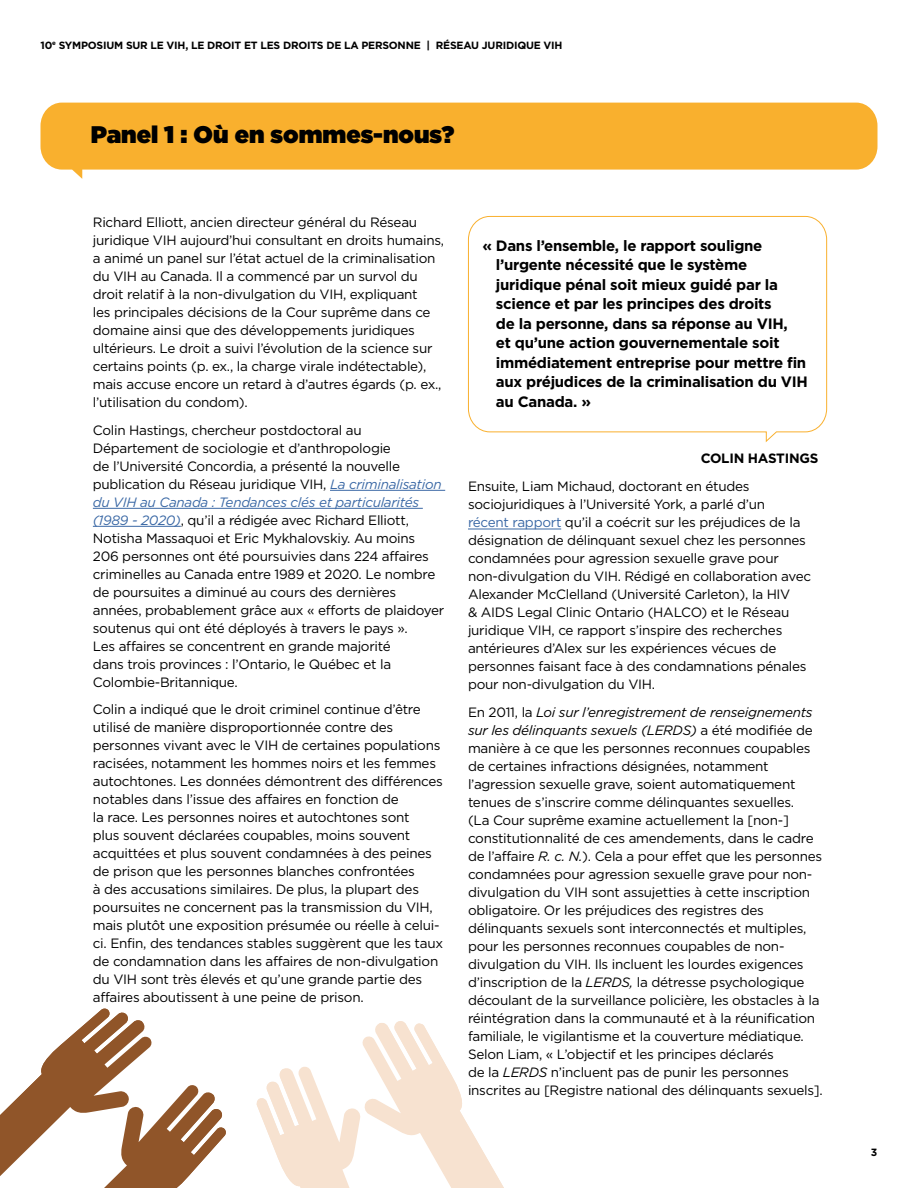
<style>
.page{position:relative;width:918px;height:1188px;background:#fff}
.page>*{position:absolute;margin:0;border:0;box-sizing:border-box;transform-origin:0 0}
.Headers{font:900 24px "Gotham";color:#000}
.Body_Copy{font:700 15px/19.5px "Gotham";letter-spacing:-.02em;color:#000}
.Body_Copy-2{font:13.5px/18px "Gotham";letter-spacing:-.02em;color:#000}
.Quote_Names{font:700 13.5px "Gotham";letter-spacing:-.02em;color:#000}
.t1{font:700 10.5px "Gotham";letter-spacing:-.02em;color:#000}
.s1{font-style:italic;color:#3a68a5}
.s2{color:#3a68a5}
.s3{font-style:italic}
</style>
<div class="page">
<svg style="left:0;top:1009px;width:226px;height:179px"></svg>
<svg style="left:256px;top:1021px;width:248px;height:167px"></svg>
<svg style="left:40px;top:103px;width:838px;height:76px;background:#f9ba49"></svg>
<hr style="left:330px;top:490px;width:115px;height:1px;background:#3a68a5">
<hr style="left:93px;top:508px;width:330px;height:1px;background:#3a68a5">
<hr style="left:93px;top:526px;width:88px;height:1px;background:#3a68a5">
<hr style="left:468px;top:529px;width:93px;height:1px;background:#3a68a5">
<svg style="left:468px;top:216px;width:360px;height:226px"></svg>
<p class="t1" style="left:40px;top:38px;width:524px">10<sup>e</sup> SYMPOSIUM SUR LE VIH, LE DROIT ET LES DROITS DE LA PERSONNE | RÉSEAU JURIDIQUE VIH</p>
<p class="Headers" style="left:91px;top:117px;width:365px">Panel 1 : Où en sommes-nous?</p>
<p class="Body_Copy-2" style="left:93px;top:213px;width:353px">Richard Elliott, ancien directeur général du Réseau juridique VIH aujourd’hui consultant en droits humains, a animé un panel sur l’état actuel de la criminalisation du VIH au Canada. Il a commencé par un survol du droit relatif à la non-divulgation du VIH, expliquant<br>les principales décisions de la Cour suprême dans ce domaine ainsi que des développements juridiques ultérieurs. Le droit a suivi l’évolution de la science sur certains points (p. ex., la charge virale indétectable), mais accuse encore un retard à d’autres égards (p. ex., l’utilisation du condom).</p>
<p class="Body_Copy-2" style="left:93px;top:420px;width:353px">Colin Hastings, chercheur postdoctoral au Département de sociologie et d’anthropologie<br>de l’Université Concordia, a présenté la nouvelle publication du Réseau juridique VIH, <span class="s1">La criminalisation du VIH au Canada : Tendances clés et particularités (1989 - 2020)</span>, qu’il a rédigée avec Richard Elliott, Notisha Massaquoi et Eric Mykhalovskiy. Au moins 206 personnes ont été poursuivies dans 224 affaires criminelles au Canada entre 1989 et 2020. Le nombre de poursuites a diminué au cours des dernières années, probablement grâce aux « efforts de plaidoyer soutenus qui ont été déployés à travers le pays ».<br>Les affaires se concentrent en grande majorité<br>dans trois provinces : l’Ontario, le Québec et la Colombie-Britannique.</p>
<p class="Body_Copy-2" style="left:93px;top:700px;width:352px">Colin a indiqué que le droit criminel continue d’être utilisé de manière disproportionnée contre des personnes vivant avec le VIH de certaines populations racisées, notamment les hommes noirs et les femmes autochtones. Les données démontrent des différences notables dans l’issue des affaires en fonction de<br>la race. Les personnes noires et autochtones sont<br>plus souvent déclarées coupables, moins souvent acquittées et plus souvent condamnées à des peines de prison que les personnes blanches confrontées<br>à des accusations similaires. De plus, la plupart des poursuites ne concernent pas la transmission du VIH, mais plutôt une exposition présumée ou réelle à celui&shy;ci. Enfin, des tendances stables suggèrent que les taux de condamnation dans les affaires de non-divulgation du VIH sont très élevés et qu’une grande partie des affaires aboutissent à une peine de prison.</p>
<p class="Body_Copy" style="left:496px;top:236px;width:314px;text-indent:-14px">« Dans l’ensemble, le rapport souligne l’urgente nécessité que le système juridique pénal soit mieux guidé par la science et par les principes des droits<br>de la personne, dans sa réponse au VIH,<br>et qu’une action gouvernementale soit immédiatement entreprise pour mettre fin aux préjudices de la criminalisation du VIH au Canada. »</p>
<p class="Quote_Names" style="left:701px;top:450px;width:119px">COLIN HASTINGS</p>
<p class="Body_Copy-2" style="left:468px;top:477px;width:345px">Ensuite, Liam Michaud, doctorant en études sociojuridiques à l’Université York, a parlé d’un<br><span class="s2">récent rapport</span> qu’il a coécrit sur les préjudices de la désignation de délinquant sexuel chez les personnes condamnées pour agression sexuelle grave pour non-divulgation du VIH. Rédigé en collaboration avec Alexander McClelland (Université Carleton), la HIV<br>&amp; AIDS Legal Clinic Ontario (HALCO) et le Réseau juridique VIH, ce rapport s’inspire des recherches antérieures d’Alex sur les expériences vécues de personnes faisant face à des condamnations pénales pour non-divulgation du VIH.</p>
<p class="Body_Copy-2" style="left:468px;top:703px;width:356px">En 2011, la <span class="s3">Loi sur l’enregistrement de renseignements sur les délinquants sexuels (LERDS)</span> a été modifiée de manière à ce que les personnes reconnues coupables de certaines infractions désignées, notamment l’agression sexuelle grave, soient automatiquement tenues de s’inscrire comme délinquantes sexuelles.<br>(La Cour suprême examine actuellement la [non-] constitutionnalité de ces amendements, dans le cadre de l’affaire <span class="s3">R. c. N.</span>). Cela a pour effet que les personnes condamnées pour agression sexuelle grave pour non&shy;divulgation du VIH sont assujetties à cette inscription obligatoire. Or les préjudices des registres des délinquants sexuels sont interconnectés et multiples, pour les personnes reconnues coupables de non&shy;divulgation du VIH. Ils incluent les lourdes exigences d’inscription de la <span class="s3">LERDS,</span> la détresse psychologique découlant de la surveillance policière, les obstacles à la réintégration dans la communauté et à la réunification familiale, le vigilantisme et la couverture médiatique.<br>Selon Liam, « L’objectif et les principes déclarés<br>de la <span class="s3">LERDS</span> n’incluent pas de punir les personnes inscrites au [Registre national des délinquants sexuels].</p>
<p class="t1" style="left:871px;top:1145px;width:8px">3</p>
</div>
